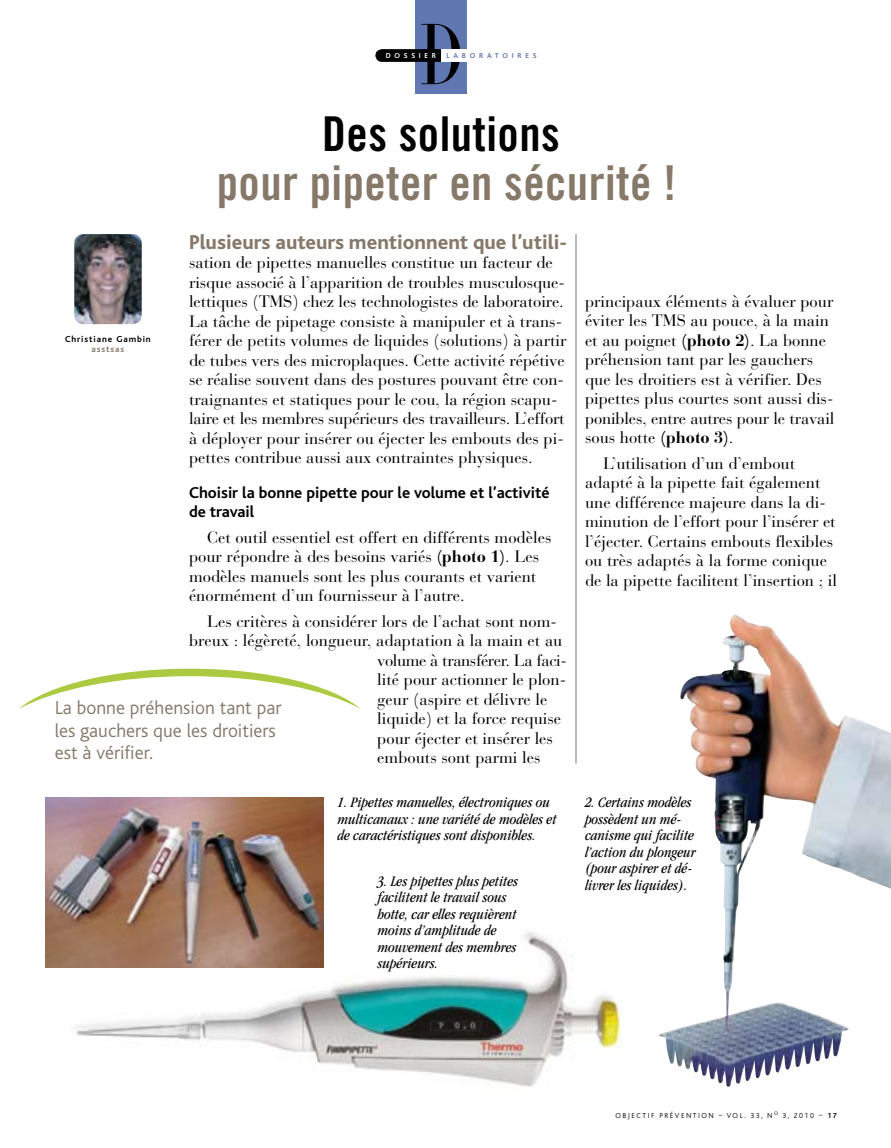
<style>
.page{position:relative;width:891px;height:1148px;background:#fff}
.page>*{position:absolute;margin:0;border:0;box-sizing:border-box;transform-origin:0 0}
.t1{font:48px "Trade Gothic Bold Cond Twenty";letter-spacing:.01em;color:#86796a}
.t2{font:48px "Trade Gothic Bold Cond Twenty";letter-spacing:.01em;color:#000}
.t3{font:800 21px "Bliss";color:#86796a}
.t4{font:300 19.5px/22.5px "Bliss";color:#86796a}
.t5{font:16.5px/19.5px "Bauer Bodoni";color:#000}
.t6{font:700 16.5px/19.5px "Bliss";color:#000}
.t7{font:16.5px "Bauer Bodoni";letter-spacing:-.025em;color:#000}
.t8{font:italic condensed 15px/16.5px "Garamond";color:#000}
.t9{font:700 9px "Bliss";letter-spacing:.1em;color:#000}
.t10{font:700 9px "Bliss";color:#86796a}
.t11{font:300 7.5px "Bliss";letter-spacing:.2em;color:#000}
.t12{font:700 7.5px "Bliss";letter-spacing:.5em;color:#6177b1}
.t13{font:700 7.5px "Bliss";letter-spacing:.5em;color:#fff}
.s1{font-weight:700}
</style>
<div class="page">
<div style="left:415px;top:0;width:52px;height:93px;background:#6177b1"></div>
<svg style="left:421px;top:24px;width:39px;height:60px"></svg>
<div style="left:376px;top:50px;width:81px;height:11px;background:#000;border-radius:6px"></div>
<div style="left:376px;top:50px;width:81px;height:12px;border:1px solid #000;border-radius:6px"></div>
<div style="left:441px;top:50px;width:26px;height:12px;background:#fff"></div>
<svg style="left:20px;top:668px;width:340px;height:40px"></svg>
<hr style="left:576px;top:234px;width:1px;height:529px;background:#6177b1">
<img style="left:74px;top:234px;width:68px;height:90px">
<img style="left:76px;top:929px;width:545px;height:158px">
<svg style="left:694px;top:614px;width:197px;height:472px"></svg>
<img style="left:659px;top:614px;width:76px;height:455px">
<img style="left:45px;top:798px;width:279px;height:170px">
<p class="t13" style="left:386px;top:51px;width:52px">DOSSIER</p>
<p class="t12" style="left:447px;top:51px;width:31px">labor</p>
<p class="t12" style="left:487px;top:51px;width:24px">atoires</p>
<h1 class="t2" style="left:322px;top:104px;width:239px">Des solutions</h1>
<h1 class="t1" style="left:217px;top:154px;width:461px">pour pipeter en sécurité !</h1>
<p class="t3" style="left:189px;top:231px;width:380px">Plusieurs auteurs mentionnent que l’utili-</p>
<p class="t5" style="left:189px;top:253px;width:379px">sation de pipettes manuelles constitue un facteur de risque associé à l’apparition de troubles musculosque&shy;lettiques (TMS) chez les technologistes de laboratoire.<br>La tâche de pipetage consiste à manipuler et à trans&shy;férer de petits volumes de liquides (solutions) à partir de tubes vers des microplaques. Cette activité répétive se réalise souvent dans des postures pouvant être con&shy;traignantes et statiques pour le cou, la région scapu&shy;laire et les membres supérieurs des travailleurs. L’effort à déployer pour insérer ou éjecter les embouts des pi&shy;pettes contribue aussi aux contraintes physiques.</p>
<p class="t6" style="left:189px;top:483px;width:362px">Choisir la bonne pipette pour le volume et l’activité de travail</p>
<p class="t5" style="left:189px;top:527px;width:364px;text-indent:18px">Cet outil essentiel est offert en différents modèles pour répondre à des besoins variés <span class="s1">(photo 1)</span>. Les modèles manuels sont les plus courants et varient énormément d’un fournisseur à l’autre.</p>
<p class="t5" style="left:207px;top:611px;width:351px">Les critères à considérer lors de l’achat sont nom-</p>
<p class="t5" style="left:189px;top:631px;width:375px">breux : légèreté, longueur, adaptation à la main et au</p>
<p class="t7" style="left:377px;top:650px;width:191px">volume à transférer. La faci-</p>
<p class="t5" style="left:377px;top:670px;width:190px">lité pour actionner le plon-</p>
<p class="t5" style="left:377px;top:689px;width:172px">geur (aspire et délivre le</p>
<p class="t5" style="left:377px;top:709px;width:185px">liquide) et la force requise</p>
<p class="t5" style="left:377px;top:728px;width:177px">pour éjecter et insérer les</p>
<p class="t5" style="left:377px;top:748px;width:165px">embouts sont parmi les</p>
<p class="t9" style="left:65px;top:334px;width:87px">Christiane Gambin</p>
<p class="t10" style="left:92px;top:344px;width:34px">asstsas</p>
<p class="t4" style="left:55px;top:697px;width:228px">La bonne préhension tant par les gauchers que les droitiers est à vérifier.</p>
<p class="t8" style="left:338px;top:794px;width:221px">1. Pipettes manuelles, électroniques ou multicanaux : une variété de modèles et de caractéristiques sont disponibles.</p>
<p class="t8" style="left:378px;top:872px;width:142px">3. Les pipettes plus petites facilitent le travail sous hotte, car elles requièrent moins d’amplitude de mouvement des membres supérieurs.</p>
<p class="t5" style="left:585px;top:292px;width:251px">principaux éléments à évaluer pour éviter les TMS au pouce, à la main et au poignet <span class="s1">(photo 2)</span>. La bonne préhension tant par les gauchers que les droitiers est à vérifier. Des pipettes plus courtes sont aussi dis&shy;ponibles, entre autres pour le travail sous hotte <span class="s1">(photo 3)</span>.</p>
<p class="t5" style="left:585px;top:454px;width:254px;text-indent:18px">L’utilisation d’un d’embout adapté à la pipette fait également une différence majeure dans la di&shy;minution de l’effort pour l’insérer et l’éjecter. Certains embouts flexibles ou très adaptés à la forme conique de la pipette facilitent l’insertion ; il</p>
<p class="t8" style="left:585px;top:794px;width:112px">2. Certains modèles possèdent un mé&shy;canisme qui facilite l’action du plongeur (pour aspirer et dé&shy;livrer les liquides).</p>
<p class="t11" style="left:615px;top:1111px;width:223px">OBJECTIF PRÉVENTION – VOL. 33, N<sup>O</sup> 3, 2010 – <span class="s1">17</span></p>
</div>
